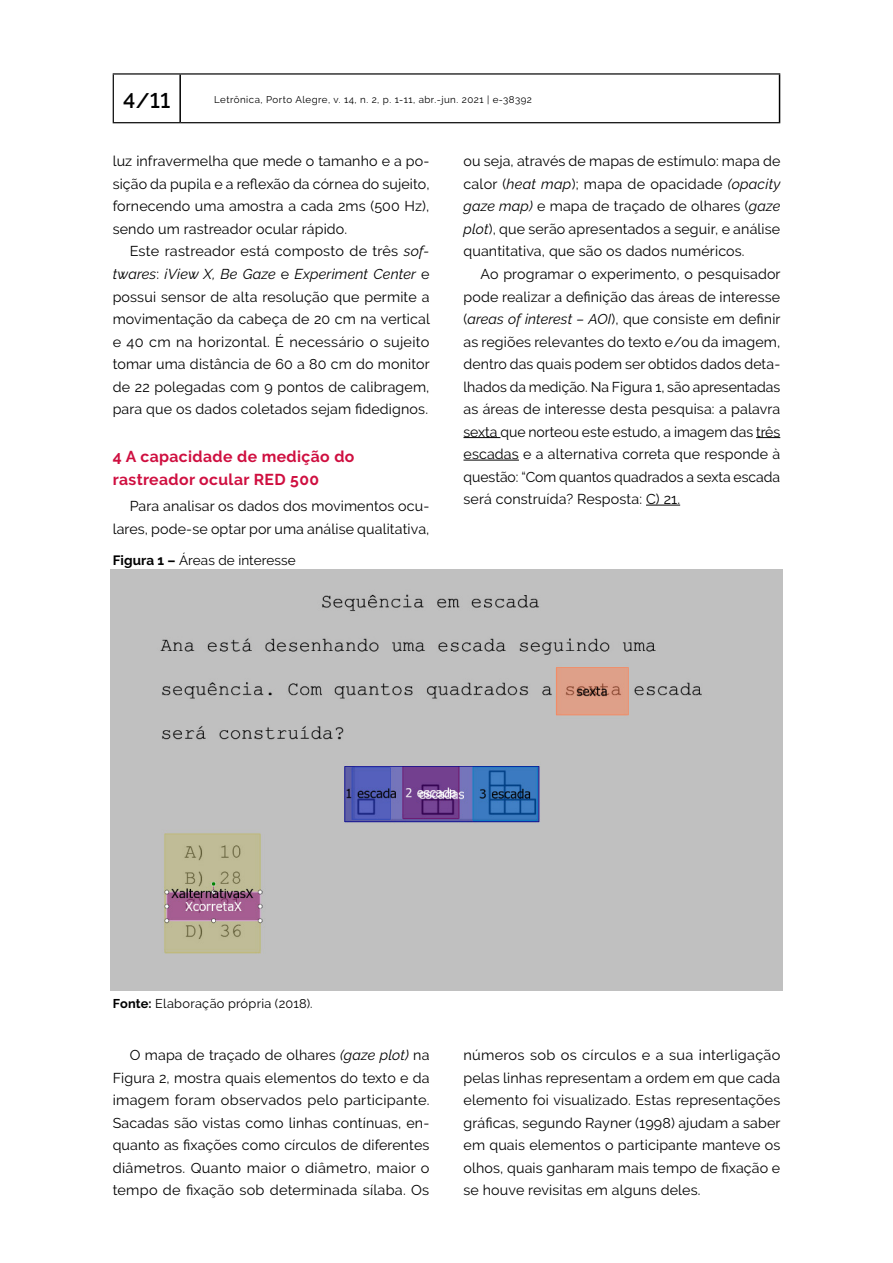
<style>
.page{position:relative;width:893px;height:1263px;background:#fff}
.page>*{position:absolute;margin:0;border:0;box-sizing:border-box;transform-origin:0 0}
.t1{font:600 21px "Raleway";color:#000}
.Subtitulo{font:700 15.75px/22.5px "Raleway";letter-spacing:.025em;color:#cf0f40}
.Miolo{font:14.25px/22.5px "Raleway";letter-spacing:.01em;color:#000;text-align:justify}
.Figura_transposta{font:13.5px "Raleway";letter-spacing:.01em;color:#000}
.Fonte-transposta{font:12.75px "Raleway";letter-spacing:.02em;color:#000}
.t2{font:9.75px "Raleway";letter-spacing:.05em;color:#000}
.s1{font-style:italic}
.s2{font-weight:700}
</style>
<div class="page">
<hr style="left:179px;top:75px;width:2px;height:47px;background:#000">
<hr style="left:779px;top:75px;width:1px;height:47px;background:#000">
<hr style="left:113px;top:73px;width:67px;height:2px;background:#000">
<hr style="left:113px;top:75px;width:1px;height:47px;background:#000">
<hr style="left:180px;top:73px;width:600px;height:2px;background:#000">
<hr style="left:113px;top:122px;width:67px;height:1px;background:#000">
<hr style="left:180px;top:122px;width:600px;height:1px;background:#000">
<hr style="left:463px;top:437px;width:37px;height:1px;background:#000">
<svg style="left:756px;top:437px;width:24px;height:1px"></svg>
<hr style="left:463px;top:460px;width:56px;height:1px;background:#000">
<hr style="left:646px;top:505px;width:34px;height:1px;background:#000">
<img style="left:111px;top:570px;width:671px;height:420px">
<h1 class="t1" style="left:123px;top:89px;width:49px">4/11</h1>
<p class="t2" style="left:214px;top:94px;width:319px">Letrônica, Porto Alegre, v. 14, n. 2, p. 1-11, abr.-jun. 2021 | e-38392</p>
<p class="Miolo" style="left:113px;top:150px;width:318px">luz infravermelha que mede o tamanho e a po&shy;sição da pupila e a reflexão da córnea do sujeito, fornecendo uma amostra a cada 2ms (500 Hz), sendo um rastreador ocular rápido.</p>
<p class="Miolo" style="left:113px;top:240px;width:319px;text-indent:17px">Este rastreador está composto de três <span class="s1">sof&shy;twares</span>: <span class="s1">iView X, Be Gaze</span> e <span class="s1">Experiment Center</span> e possui sensor de alta resolução que permite a movimentação da cabeça de 20 cm na vertical e 40 cm na horizontal. É necessário o sujeito tomar uma distância de 60 a 80 cm do monitor de 22 polegadas com 9 pontos de calibragem, para que os dados coletados sejam fidedignos.</p>
<p class="Subtitulo" style="left:113px;top:445px;width:243px">4 A capacidade de medição do rastreador ocular RED 500</p>
<p class="Miolo" style="left:113px;top:495px;width:318px;text-align:right">Para analisar os dados dos movimentos ocu&shy;lares, pode-se optar por uma análise qualitativa,</p>
<p class="Figura_transposta" style="left:113px;top:552px;width:185px"><span class="s2">Figura 1 –</span> Áreas de interesse</p>
<p class="Miolo" style="left:463px;top:150px;width:319px">ou seja, através de mapas de estímulo: mapa de calor (<span class="s1">heat map</span>); mapa de opacidade <span class="s1">(opacity gaze map)</span> e mapa de traçado de olhares (<span class="s1">gaze plot</span>), que serão apresentados a seguir, e análise quantitativa, que são os dados numéricos.</p>
<p class="Miolo" style="left:463px;top:263px;width:319px;text-indent:17px">Ao programar o experimento, o pesquisador pode realizar a definição das áreas de interesse (<span class="s1">areas of interest – AOI</span>), que consiste em definir as regiões relevantes do texto e/ou da imagem, dentro das quais podem ser obtidos dados deta&shy;lhados da medição. Na Figura 1, são apresentadas as áreas de interesse desta pesquisa: a palavra sexta que norteou este estudo, a imagem das três escadas e a alternativa correta que responde à questão: “Com quantos quadrados a sexta escada será construída? Resposta: C) 21.</p>
<p class="Fonte-transposta" style="left:113px;top:996px;width:201px"><span class="s2">Fonte:</span> Elaboração própria (2018).</p>
<p class="Miolo" style="left:113px;top:1044px;width:318px;text-indent:17px">O mapa de traçado de olhares <span class="s1">(gaze plot)</span> na Figura 2, mostra quais elementos do texto e da imagem foram observados pelo participante.<br>Sacadas são vistas como linhas contínuas, en&shy;quanto as fixações como círculos de diferentes diâmetros. Quanto maior o diâmetro, maior o tempo de fixação sob determinada sílaba. Os</p>
<p class="Miolo" style="left:463px;top:1044px;width:319px">números sob os círculos e a sua interligação pelas linhas representam a ordem em que cada elemento foi visualizado. Estas representações gráficas, segundo Rayner (1998) ajudam a saber em quais elementos o participante manteve os olhos, quais ganharam mais tempo de fixação e se houve revisitas em alguns deles.</p>
</div>
